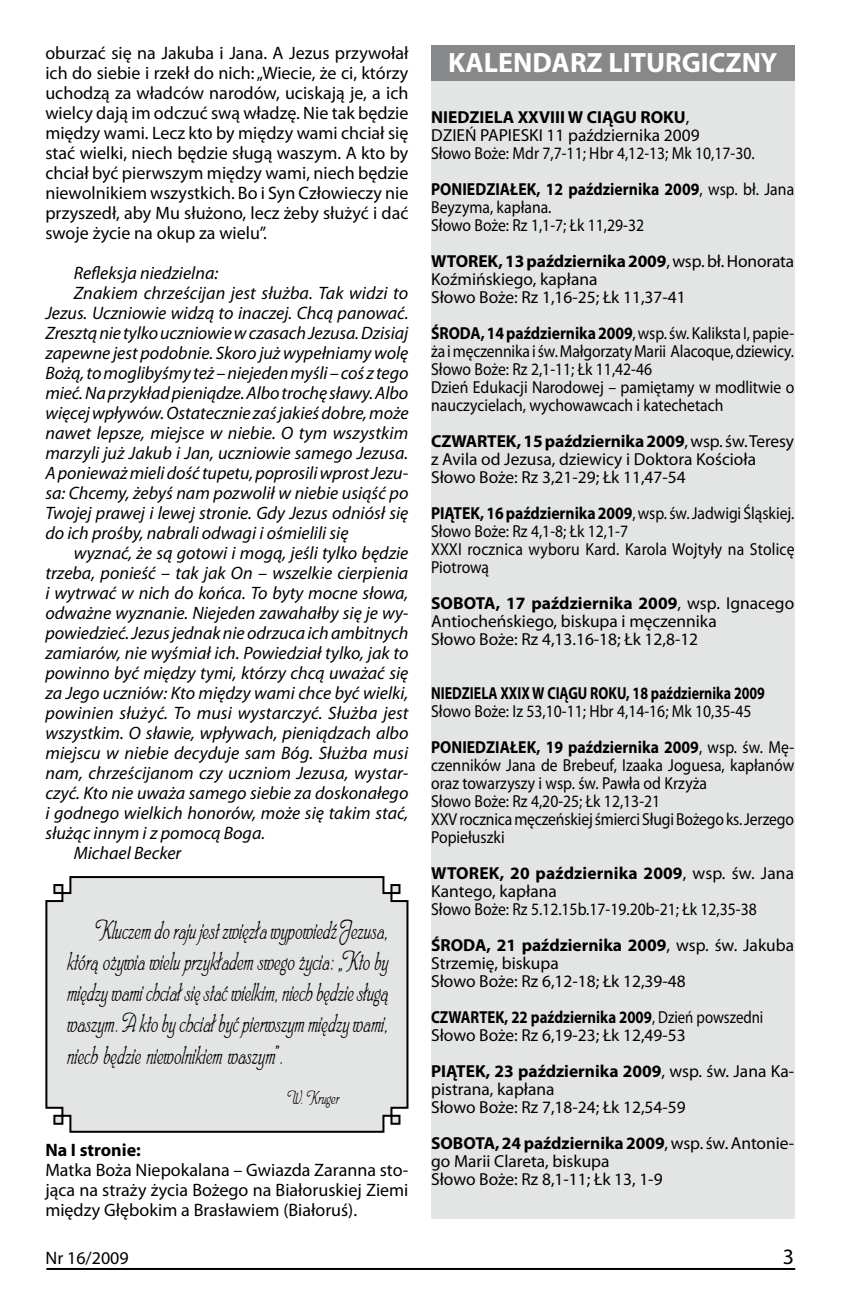
<style>
.page{position:relative;width:851px;height:1304px;background:#fff}
.page>*{position:absolute;margin:0;border:0;box-sizing:border-box;transform-origin:0 0}
.t1{font:700 28px "Myriad Pro";color:#fff}
.t2{font:26px/31.2px "EFN Hasspis";color:#000;text-align:justify}
.t3{font:italic 18px "Myriad Pro";color:#000}
.t4{font:18px/20px "Myriad Pro";color:#000;text-align:justify}
.t5{font:700 18px "Myriad Pro";color:#000}
.t6{font:18px "EFN Hasspis";color:#000}
.t7{font:17.4px/18px "Myriad Pro";color:#000}
.t8{font:17.4px/18px "Myriad Pro";color:#000;scale:.9 1}
.t9{font:17.4px/18px "Myriad Pro";color:#000;scale:.85 1}
.t10{font:700 17.4px "Myriad Pro";color:#000;scale:.8 1}
.s1{font-weight:700}
</style>
<div class="page">
<hr style="left:46px;top:1268px;width:749px;height:2px;background:#000">
<div style="left:431px;top:45px;width:363px;height:1174px;background:#e3e4e4"></div>
<div style="left:431px;top:45px;width:363px;height:36px;background:#878889"></div>
<div style="left:45px;top:876px;width:364px;height:257px;background:#e3e4e4"></div>
<p class="t4" style="left:45px;top:43px;width:364px">oburzać się na Jakuba i Jana. A Jezus przywołał ich do siebie i rzekł do nich: „Wiecie, że ci, którzy uchodzą za władców narodów, uciskają je, a ich wielcy dają im odczuć swą władzę. Nie tak będzie między wami. Lecz kto by między wami chciał się stać wielki, niech będzie sługą waszym. A kto by chciał być pierwszym między wami, niech będzie niewolnikiem wszystkich. Bo i Syn Człowieczy nie przyszedł, aby Mu służono, lecz żeby służyć i dać swoje życie na okup za wielu”.</p>
<p class="t3" style="left:74px;top:262px;width:146px">Refleksja niedzielna:</p>
<p class="t3" style="left:74px;top:282px;width:336px">Znakiem chrześcijan jest służba. Tak widzi to</p>
<p class="t3" style="left:45px;top:302px;width:364px">Jezus. Uczniowie widzą to inaczej. Chcą panować.</p>
<p class="t3" style="left:45px;top:322px;width:364px">Zresztą nie tylko uczniowie w czasach Jezusa. Dzisiaj</p>
<p class="t3" style="left:45px;top:342px;width:364px">zapewne jest podobnie. Skoro już wypełniamy wolę</p>
<p class="t3" style="left:45px;top:362px;width:364px">Bożą, to moglibyśmy też – niejeden myśli – coś z tego</p>
<p class="t3" style="left:45px;top:382px;width:364px">mieć. Na przykład pieniądze. Albo trochę sławy. Albo</p>
<p class="t3" style="left:45px;top:402px;width:364px">więcej wpływów. Ostatecznie zaś jakieś dobre, może</p>
<p class="t3" style="left:45px;top:422px;width:364px">nawet lepsze, miejsce w niebie. O tym wszystkim</p>
<p class="t3" style="left:45px;top:442px;width:364px">marzyli już Jakub i Jan, uczniowie samego Jezusa.</p>
<p class="t3" style="left:45px;top:462px;width:364px">A ponieważ mieli dość tupetu, poprosili wprost Jezu-</p>
<p class="t3" style="left:45px;top:482px;width:364px">sa: Chcemy, żebyś nam pozwolił w niebie usiąść po</p>
<p class="t3" style="left:45px;top:502px;width:364px">Twojej prawej i lewej stronie. Gdy Jezus odniósł się</p>
<p class="t3" style="left:45px;top:522px;width:304px">do ich prośby, nabrali odwagi i ośmielili się</p>
<p class="t3" style="left:74px;top:542px;width:336px">wyznać, że są gotowi i mogą, jeśli tylko będzie</p>
<p class="t3" style="left:45px;top:562px;width:364px">trzeba, ponieść – tak jak On – wszelkie cierpienia</p>
<p class="t3" style="left:45px;top:582px;width:364px">i wytrwać w nich do końca. To byty mocne słowa,</p>
<p class="t3" style="left:45px;top:602px;width:364px">odważne wyznanie. Niejeden zawahałby się je wy-</p>
<p class="t3" style="left:45px;top:622px;width:364px">powiedzieć. Jezus jednak nie odrzuca ich ambitnych</p>
<p class="t3" style="left:45px;top:642px;width:364px">zamiarów, nie wyśmiał ich. Powiedział tylko, jak to</p>
<p class="t3" style="left:45px;top:662px;width:364px">powinno być między tymi, którzy chcą uważać się</p>
<p class="t3" style="left:45px;top:682px;width:364px">za Jego uczniów: Kto między wami chce być wielki,</p>
<p class="t3" style="left:45px;top:702px;width:364px">powinien służyć. To musi wystarczyć. Służba jest</p>
<p class="t3" style="left:45px;top:722px;width:364px">wszystkim. O sławie, wpływach, pieniądzach albo</p>
<p class="t3" style="left:45px;top:742px;width:364px">miejscu w niebie decyduje sam Bóg. Służba musi</p>
<p class="t3" style="left:45px;top:762px;width:364px">nam, chrześcijanom czy uczniom Jezusa, wystar-</p>
<p class="t3" style="left:45px;top:782px;width:364px">czyć. Kto nie uważa samego siebie za doskonałego</p>
<p class="t3" style="left:45px;top:802px;width:364px">i godnego wielkich honorów, może się takim stać,</p>
<p class="t3" style="left:45px;top:822px;width:221px">służąc innym i z pomocą Boga.</p>
<p class="t3" style="left:74px;top:842px;width:109px">Michael Becker</p>
<p class="t2" style="left:67px;top:914px;width:323px;text-indent:28px">Kluczem do raju jest zwięzła wypowiedź Jezusa, którą ożywia wielu przykładem swego życia: „Kto by między wami chciał się stać wielkim, niech będzie sługą waszym. A kto by chciał być pierwszym między wami, niech będzie niewolnikiem waszym”.</p>
<p class="t6" style="left:287px;top:1087px;width:53px">W. Kruger</p>
<p class="t5" style="left:45px;top:1139px;width:97px">Na I stronie:</p>
<p class="t4" style="left:45px;top:1160px;width:364px">Matka Boża Niepokalana – Gwiazda Zaranna sto&shy;jąca na straży życia Bożego na Białoruskiej Ziemi między Głębokim a Brasławiem (Białoruś).</p>
<p class="t4" style="left:45px;top:1248px;width:85px">Nr 16/2009</p>
<h1 class="t1" style="left:448px;top:44px;width:331px">KALENDARZ LITURGICZNY</h1>
<p class="t7" style="left:431px;top:108px;width:325px"><span class="s1">NIEDZIELA XXVIII W CIĄGU ROKU</span>,<br>DZIEŃ PAPIESKI 11 października 2009<br>Słowo Boże: Mdr 7,7-11; Hbr 4,12-13; Mk 10,17-30.</p>
<p class="t8" style="left:431px;top:180px;width:405px"><span class="s1">PONIEDZIAŁEK, 12 października 2009</span>, wsp. bł. Jana<br>Beyzyma, kapłana.<br>Słowo Boże: Rz 1,1-7; Łk 11,29-32</p>
<p class="t7" style="left:431px;top:252px;width:364px"><span class="s1">WTOREK, 13 października 2009</span>, wsp. bł. Honorata<br>Koźmińskiego, kapłana<br>Słowo Boże: Rz 1,16-25; Łk 11,37-41</p>
<p class="t8" style="left:431px;top:324px;width:405px"><span class="s1">ŚRODA, 14 października 2009</span>, wsp. św. Kaliksta I, papie&shy;ża i męczennika i św. Małgorzaty Marii Alacoque, dziewicy.<br>Słowo Boże: Rz 2,1-11; Łk 11,42-46<br>Dzień Edukacji Narodowej – pamiętamy w modlitwie o nauczycielach, wychowawcach i katechetach</p>
<p class="t7" style="left:431px;top:432px;width:364px"><span class="s1">CZWARTEK, 15 października 2009</span>, wsp. św. Teresy z Avila od Jezusa, dziewicy i Doktora Kościoła<br>Słowo Boże: Rz 3,21-29; Łk 11,47-54</p>
<p class="t8" style="left:431px;top:504px;width:405px"><span class="s1">PIĄTEK, 16 października 2009</span>, wsp. św. Jadwigi Śląskiej.<br>Słowo Boże: Rz 4,1-8; Łk 12,1-7<br>XXXI rocznica wyboru Kard. Karola Wojtyły na Stolicę Piotrową</p>
<p class="t7" style="left:431px;top:594px;width:364px"><span class="s1">SOBOTA, 17 października 2009</span>, wsp. Ignacego<br>Antiocheńskiego, biskupa i męczennika<br>Słowo Boże: Rz 4,13.16-18; Łk 12,8-12</p>
<p class="t10" style="left:431px;top:681px;width:419px">NIEDZIELA XXIX W CIĄGU ROKU, 18 października 2009</p>
<p class="t8" style="left:431px;top:693px;width:405px;line-height:36px">Słowo Boże: Iz 53,10-11; Hbr 4,14-16; Mk 10,35-45<br><span class="s1">PONIEDZIAŁEK, 19 października 2009</span>, wsp. św. Mę-</p>
<p class="t8" style="left:431px;top:756px;width:405px">czenników Jana de Brebeuf, Izaaka Joguesa, kapłanów oraz towarzyszy i wsp. św. Pawła od Krzyża<br>Słowo Boże: Rz 4,20-25; Łk 12,13-21<br>XXV rocznica męczeńskiej śmierci Sługi Bożego ks. Jerzego Popiełuszki</p>
<p class="t7" style="left:431px;top:864px;width:364px"><span class="s1">WTOREK, 20 października 2009</span>, wsp. św. Jana<br>Kantego, kapłana<br>Słowo Boże: Rz 5.12.15b.17-19.20b-21; Łk 12,35-38</p>
<p class="t7" style="left:431px;top:936px;width:364px"><span class="s1">ŚRODA, 21 października 2009</span>, wsp. św. Jakuba<br>Strzemię, biskupa<br>Słowo Boże: Rz 6,12-18; Łk 12,39-48</p>
<p class="t9" style="left:431px;top:1008px;width:392px"><span class="s1">CZWARTEK, 22 października 2009</span>, Dzień powszedni<br>Słowo Boże: Rz 6,19-23; Łk 12,49-53</p>
<p class="t7" style="left:431px;top:1062px;width:364px"><span class="s1">PIĄTEK, 23 października 2009</span>, wsp. św. Jana Ka&shy;pistrana, kapłana<br>Słowo Boże: Rz 7,18-24; Łk 12,54-59</p>
<p class="t7" style="left:431px;top:1134px;width:364px"><span class="s1">SOBOTA, 24 października 2009</span>, wsp. św. Antonie&shy;go Marii Clareta, biskupa<br>Słowo Boże: Rz 8,1-11; Łk 13, 1-9</p>
</div>
